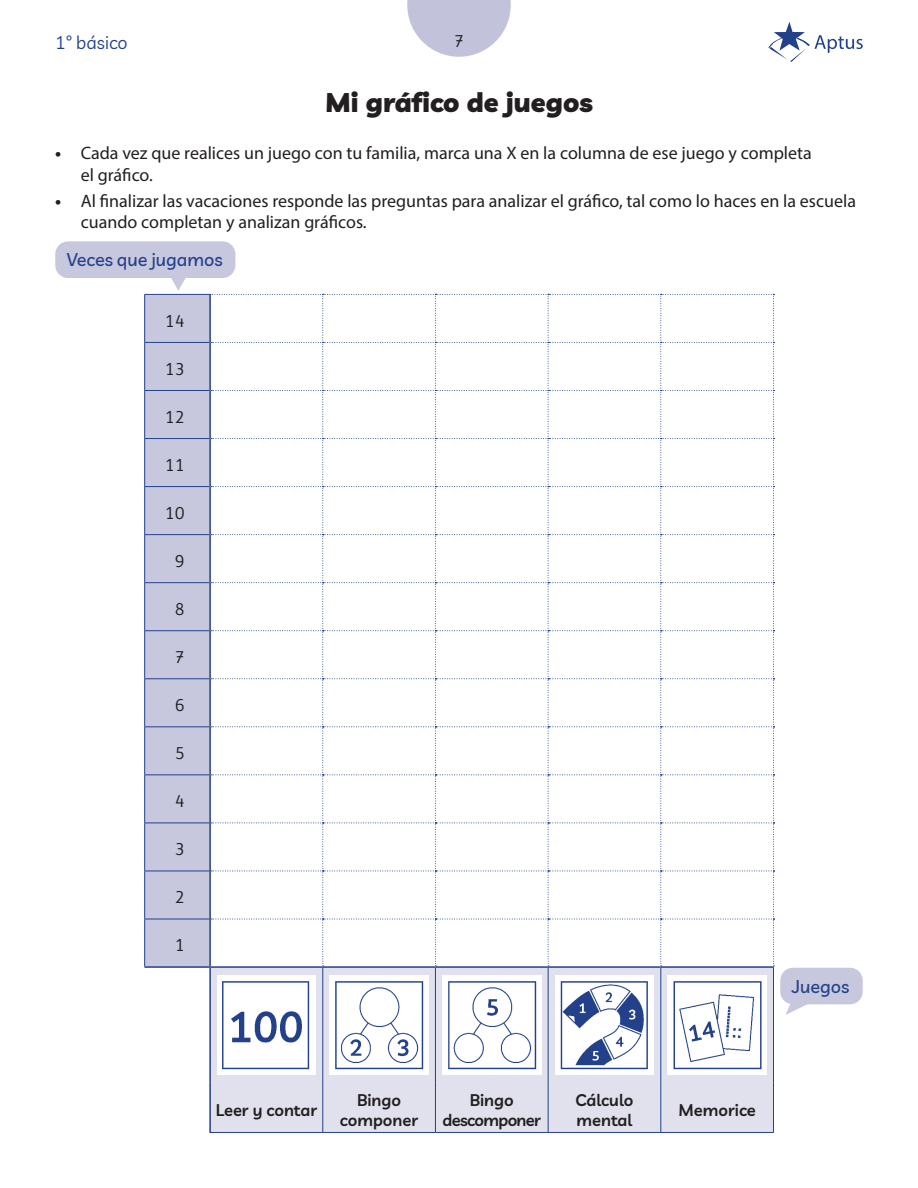
<style>
.page{position:relative;width:918px;height:1188px;background:#fff}
.page>*{position:absolute;margin:0;border:0;box-sizing:border-box;transform-origin:0 0}
.t1{font:900 27px "Livvic";color:#231f20}
.t2{font:18px/21.6px "Myriad Pro";color:#231f20}
.t3{font:500 18px "Livvic";color:#23418a}
.t4{font:18px "Ruluko";color:#231f20}
.t5{font:18px "Livvic";color:#23418a}
.t6{font:600 16.5px/19.8px "Livvic";color:#231f20;text-align:center}
.t7{font:600 16.5px/19.8px "Livvic";letter-spacing:-.04em;color:#231f20;text-align:center}
.s1{font-weight:700}
</style>
<div class="page">
<svg style="left:407px;top:0;width:104px;height:57px"></svg>
<svg style="left:768px;top:22px;width:95px;height:40px"></svg>
<div style="left:145px;top:295px;width:64px;height:671px;background:#c7c7de"></div>
<div style="left:211px;top:968px;width:562px;height:164px;background:#e0e1ed"></div>
<hr style="left:144px;top:295px;width:1px;height:47px;background:#23418a">
<hr style="left:144px;top:294px;width:66px;height:1px;background:#23418a">
<hr style="left:209px;top:295px;width:2px;height:47px;background:#23418a">
<hr style="left:144px;top:343px;width:1px;height:47px;background:#23418a">
<hr style="left:144px;top:342px;width:65px;height:1px;background:#23418a">
<hr style="left:209px;top:342px;width:2px;height:48px;background:#23418a">
<hr style="left:144px;top:391px;width:1px;height:47px;background:#23418a">
<hr style="left:144px;top:439px;width:1px;height:47px;background:#23418a">
<hr style="left:144px;top:487px;width:1px;height:47px;background:#23418a">
<hr style="left:144px;top:535px;width:1px;height:47px;background:#23418a">
<hr style="left:144px;top:583px;width:1px;height:47px;background:#23418a">
<hr style="left:144px;top:631px;width:1px;height:48px;background:#23418a">
<hr style="left:144px;top:679px;width:1px;height:48px;background:#23418a">
<hr style="left:144px;top:727px;width:1px;height:48px;background:#23418a">
<hr style="left:144px;top:775px;width:1px;height:48px;background:#23418a">
<hr style="left:144px;top:390px;width:65px;height:1px;background:#23418a">
<hr style="left:144px;top:438px;width:65px;height:1px;background:#23418a">
<hr style="left:144px;top:486px;width:65px;height:1px;background:#23418a">
<hr style="left:144px;top:534px;width:65px;height:1px;background:#23418a">
<hr style="left:144px;top:582px;width:65px;height:1px;background:#23418a">
<hr style="left:144px;top:630px;width:65px;height:1px;background:#23418a">
<hr style="left:144px;top:679px;width:65px;height:1px;background:#23418a">
<hr style="left:144px;top:727px;width:65px;height:1px;background:#23418a">
<hr style="left:144px;top:775px;width:65px;height:1px;background:#23418a">
<hr style="left:209px;top:390px;width:2px;height:49px;background:#23418a">
<hr style="left:209px;top:439px;width:2px;height:48px;background:#23418a">
<hr style="left:209px;top:487px;width:2px;height:48px;background:#23418a">
<hr style="left:209px;top:535px;width:2px;height:48px;background:#23418a">
<hr style="left:209px;top:583px;width:2px;height:48px;background:#23418a">
<hr style="left:209px;top:631px;width:2px;height:48px;background:#23418a">
<hr style="left:209px;top:679px;width:2px;height:48px;background:#23418a">
<hr style="left:209px;top:727px;width:2px;height:48px;background:#23418a">
<hr style="left:209px;top:775px;width:2px;height:48px;background:#23418a">
<hr style="left:144px;top:823px;width:1px;height:48px;background:#23418a">
<hr style="left:144px;top:823px;width:65px;height:1px;background:#23418a">
<hr style="left:209px;top:823px;width:2px;height:48px;background:#23418a">
<hr style="left:144px;top:871px;width:1px;height:48px;background:#23418a">
<hr style="left:144px;top:871px;width:65px;height:1px;background:#23418a">
<hr style="left:209px;top:871px;width:2px;height:48px;background:#23418a">
<hr style="left:144px;top:919px;width:1px;height:47px;background:#23418a">
<hr style="left:144px;top:919px;width:65px;height:1px;background:#23418a">
<hr style="left:209px;top:919px;width:2px;height:47px;background:#23418a">
<svg style="left:210px;top:294px;width:564px;height:672px"></svg>
<hr style="left:144px;top:966px;width:66px;height:2px;background:#23418a">
<hr style="left:209px;top:968px;width:2px;height:115px;background:#23418a">
<hr style="left:210px;top:966px;width:113px;height:2px;background:#23418a">
<hr style="left:323px;top:968px;width:1px;height:115px;background:#23418a">
<hr style="left:323px;top:966px;width:112px;height:2px;background:#23418a">
<hr style="left:435px;top:968px;width:1px;height:115px;background:#23418a">
<hr style="left:435px;top:966px;width:113px;height:2px;background:#23418a">
<hr style="left:548px;top:968px;width:1px;height:115px;background:#23418a">
<hr style="left:548px;top:966px;width:113px;height:2px;background:#23418a">
<hr style="left:661px;top:968px;width:1px;height:115px;background:#23418a">
<hr style="left:661px;top:966px;width:113px;height:2px;background:#23418a">
<hr style="left:773px;top:968px;width:1px;height:115px;background:#23418a">
<hr style="left:209px;top:1083px;width:2px;height:49px;background:#23418a">
<hr style="left:209px;top:1132px;width:114px;height:1px;background:#23418a">
<hr style="left:323px;top:1083px;width:1px;height:49px;background:#23418a">
<hr style="left:323px;top:1132px;width:112px;height:1px;background:#23418a">
<hr style="left:435px;top:1083px;width:1px;height:49px;background:#23418a">
<hr style="left:435px;top:1132px;width:113px;height:1px;background:#23418a">
<hr style="left:548px;top:1083px;width:1px;height:49px;background:#23418a">
<hr style="left:548px;top:1132px;width:113px;height:1px;background:#23418a">
<hr style="left:661px;top:1083px;width:1px;height:49px;background:#23418a">
<hr style="left:773px;top:1083px;width:1px;height:49px;background:#23418a">
<hr style="left:661px;top:1132px;width:113px;height:1px;background:#23418a">
<img style="left:217px;top:976px;width:99px;height:98px">
<img style="left:330px;top:976px;width:98px;height:98px">
<img style="left:442px;top:976px;width:99px;height:98px">
<img style="left:555px;top:976px;width:99px;height:98px">
<img style="left:668px;top:976px;width:99px;height:98px">
<div style="left:55px;top:241px;width:180px;height:37px;background:#c7c7de;border-radius:13px"></div>
<svg style="left:171px;top:278px;width:15px;height:13px"></svg>
<div style="left:780px;top:968px;width:83px;height:36px;background:#c7c7de;border-radius:13px"></div>
<svg style="left:786px;top:1002px;width:29px;height:13px"></svg>
<p class="t5" style="left:55px;top:29px;width:74px">1º básico</p>
<p class="t4" style="left:454px;top:31px;width:11px">7</p>
<h1 class="t1" style="left:325px;top:81px;width:269px">Mi gráfico de juegos</h1>
<p class="t2" style="left:81px;top:142px;width:733px;text-indent:-26px"><span class="s1">•</span> Cada vez que realices un juego con tu familia, marca una X en la columna de ese juego y completa el gráfico.</p>
<p class="t2" style="left:81px;top:190px;width:777px;text-indent:-26px"><span class="s1">•</span> Al finalizar las vacaciones responde las preguntas para analizar el gráfico, tal como lo haces en la escuela cuando completan y analizan gráficos.</p>
<p class="t3" style="left:67px;top:247px;width:158px">Veces que jugamos</p>
<p class="t4" style="left:165px;top:310px;width:21px">14</p>
<p class="t4" style="left:165px;top:358px;width:21px">13</p>
<p class="t4" style="left:165px;top:406px;width:21px">12</p>
<p class="t4" style="left:165px;top:454px;width:21px">11</p>
<p class="t4" style="left:165px;top:502px;width:21px">10</p>
<p class="t4" style="left:175px;top:550px;width:11px">9</p>
<p class="t4" style="left:175px;top:598px;width:11px">8</p>
<p class="t4" style="left:175px;top:647px;width:11px">7</p>
<p class="t4" style="left:175px;top:695px;width:11px">6</p>
<p class="t4" style="left:175px;top:743px;width:11px">5</p>
<p class="t4" style="left:175px;top:791px;width:11px">4</p>
<p class="t4" style="left:175px;top:839px;width:11px">3</p>
<p class="t4" style="left:175px;top:887px;width:11px">2</p>
<p class="t4" style="left:175px;top:935px;width:11px">1</p>
<p class="t3" style="left:792px;top:973px;width:59px">Juegos</p>
<p class="t6" style="left:216px;top:1099px;width:103px">Leer y contar</p>
<p class="t6" style="left:340px;top:1089px;width:80px">Bingo componer</p>
<p class="t7" style="left:443px;top:1089px;width:100px">Bingo descomponer</p>
<p class="t6" style="left:576px;top:1089px;width:59px;text-align:left">Cálculo mental</p>
<p class="t6" style="left:679px;top:1099px;width:79px">Memorice</p>
</div>
